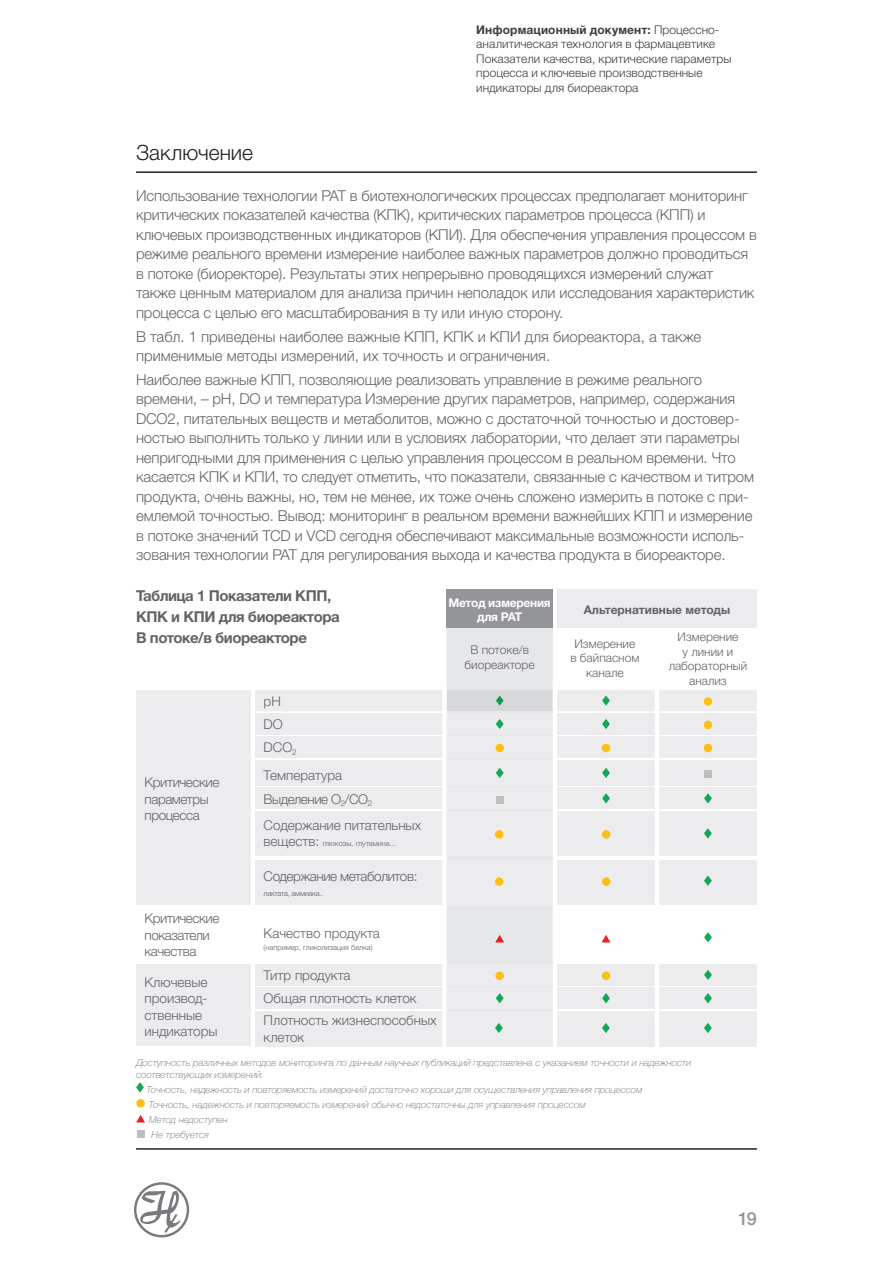
<style>
.page{position:relative;width:893px;height:1263px;background:#fff}
.page>*{position:absolute;margin:0;border:0;box-sizing:border-box;transform-origin:0 0}
.t1{font:300 21px "Helvetica Neue LTW1 G";color:#231f20}
.t2{font:500 18px "Helvetica Neue LT Pro";color:#939598}
.t3{font:300 15px/19.5px "Helvetica Neue LTW1 G";letter-spacing:-.01em;color:#636366}
.t4{font:700 15px/21px "Helvetica Neue LTW1 G";letter-spacing:-.03em;color:#636366}
.t5{font:300 13.5px/16.2px "Helvetica Neue LTW1 G";color:#636366}
.t6{font:300 13.5px/16.2px "Helvetica Neue LTW1 G";letter-spacing:-.03em;color:#636366}
.t7{font:300 12px/14.4px "Helvetica Neue LTW1 G";letter-spacing:.005em;color:#3e3e3f}
.t8{font:300 12px/14.4px "Helvetica Neue LTW1 G";color:#636366;text-align:center}
.t9{font:700 12px "Helvetica Neue LTW1 G";color:#636366}
.t10{font:700 12px/14.4px "Helvetica Neue LTW1 G";letter-spacing:-.02em;color:#fff;text-align:center}
.t11{font:italic 100 9.75px/15px "Helvetica Neue LTW1 G";color:#636366}
.t12{font:300 7.5px "Helvetica Neue LTW1 G";color:#636366}
.t13{font:300 7.5px "Helvetica Neue LTW1 G";letter-spacing:-.03em;color:#636366}
.s1{font-weight:700}
.s2{font-size:13.5px}
</style>
<div class="page">
<hr style="left:136px;top:1148px;width:621px;height:2px;background:#231f20">
<svg style="left:134px;top:1182px;width:55px;height:55px"></svg>
<div style="left:446px;top:627px;width:107px;height:384px;background:#e6e7e9"></div>
<div style="left:557px;top:589px;width:200px;height:38px;background:#ececee"></div>
<svg style="left:495px;top:935px;width:9px;height:7px"></svg>
<svg style="left:602px;top:935px;width:8px;height:7px"></svg>
<svg style="left:704px;top:932px;width:8px;height:10px"></svg>
<div style="left:136px;top:690px;width:115px;height:215px;background:#ececee"></div>
<div style="left:136px;top:964px;width:115px;height:82px;background:#ececee"></div>
<div style="left:446px;top:589px;width:107px;height:38px;background:#939598"></div>
<hr style="left:136px;top:171px;width:621px;height:2px;background:#231f20">
<svg style="left:255px;top:690px;width:502px;height:21px;background:#e5e7e8"></svg>
<div style="left:704px;top:697px;width:8px;height:9px;background:#fdbf11;border-radius:50%"></div>
<div style="left:255px;top:713px;width:502px;height:22px;background:#ececee"></div>
<svg style="left:496px;top:719px;width:8px;height:10px"></svg>
<svg style="left:602px;top:719px;width:8px;height:10px"></svg>
<div style="left:704px;top:721px;width:8px;height:8px;background:#fdbf11;border-radius:50%"></div>
<div style="left:255px;top:737px;width:502px;height:21px;background:#ececee"></div>
<div style="left:495px;top:744px;width:9px;height:8px;background:#fdbf11;border-radius:50%"></div>
<div style="left:602px;top:744px;width:8px;height:8px;background:#fdbf11;border-radius:50%"></div>
<div style="left:704px;top:744px;width:8px;height:8px;background:#fdbf11;border-radius:50%"></div>
<div style="left:255px;top:760px;width:502px;height:26px;background:#ececee"></div>
<svg style="left:496px;top:768px;width:8px;height:10px"></svg>
<svg style="left:602px;top:768px;width:8px;height:10px"></svg>
<div style="left:704px;top:771px;width:8px;height:7px;background:#bfbebe"></div>
<div style="left:255px;top:788px;width:502px;height:21px;background:#ececee"></div>
<div style="left:496px;top:796px;width:7px;height:7px;background:#bfbebe"></div>
<svg style="left:602px;top:793px;width:8px;height:10px"></svg>
<svg style="left:704px;top:793px;width:8px;height:10px"></svg>
<div style="left:255px;top:811px;width:502px;height:45px;background:#ececee"></div>
<div style="left:255px;top:860px;width:502px;height:45px;background:#ececee"></div>
<div style="left:255px;top:964px;width:502px;height:21px;background:#ececee"></div>
<div style="left:495px;top:971px;width:9px;height:9px;background:#fdbf11;border-radius:50%"></div>
<div style="left:602px;top:971px;width:8px;height:9px;background:#fdbf11;border-radius:50%"></div>
<svg style="left:704px;top:970px;width:8px;height:10px"></svg>
<div style="left:255px;top:988px;width:502px;height:21px;background:#ececee"></div>
<svg style="left:496px;top:993px;width:8px;height:10px"></svg>
<svg style="left:602px;top:993px;width:8px;height:10px"></svg>
<svg style="left:704px;top:993px;width:8px;height:10px"></svg>
<div style="left:255px;top:1011px;width:502px;height:35px;background:#ececee"></div>
<hr style="left:442px;top:679px;width:4px;height:376px;background:#fff">
<hr style="left:553px;top:679px;width:4px;height:376px;background:#fff">
<hr style="left:655px;top:683px;width:4px;height:372px;background:#fff">
<div style="left:495px;top:877px;width:8px;height:9px;background:#fdbf11;border-radius:50%"></div>
<div style="left:602px;top:877px;width:8px;height:9px;background:#fdbf11;border-radius:50%"></div>
<svg style="left:704px;top:875px;width:8px;height:11px"></svg>
<div style="left:495px;top:830px;width:8px;height:9px;background:#fdbf11;border-radius:50%"></div>
<div style="left:602px;top:830px;width:8px;height:9px;background:#fdbf11;border-radius:50%"></div>
<svg style="left:704px;top:828px;width:8px;height:11px"></svg>
<svg style="left:495px;top:1023px;width:8px;height:10px"></svg>
<svg style="left:602px;top:1023px;width:8px;height:10px"></svg>
<svg style="left:704px;top:1023px;width:8px;height:10px"></svg>
<svg style="left:136px;top:1082px;width:8px;height:10px"></svg>
<div style="left:136px;top:1099px;width:9px;height:8px;background:#fdbf11;border-radius:50%"></div>
<svg style="left:136px;top:1115px;width:9px;height:7px"></svg>
<div style="left:137px;top:1130px;width:7px;height:7px;background:#bfbebe"></div>
<p class="t7" style="left:476px;top:23px;width:257px"><span class="s1">Информационный документ:</span> Процессно&shy;аналитическая технология в фармацевтике Показатели качества, критические параметры процесса и ключевые производственные индикаторы для биореактора</p>
<h1 class="t1" style="left:136px;top:140px;width:119px">Заключение</h1>
<p class="t3" style="left:136px;top:186px;width:622px">Использование технологии PAT в биотехнологических процессах предполагает мониторинг критических показателей качества (КПК), критических параметров процесса (КПП) и ключевых производственных индикаторов (КПИ). Для обеспечения управления процессом в режиме реального времени измерение наиболее важных параметров должно проводиться в потоке (биоректоре). Результаты этих непрерывно проводящихся измерений служат<br>также ценным материалом для анализа причин неполадок или исследования характеристик процесса с целью его масштабирования в ту или иную сторону.</p>
<p class="t3" style="left:136px;top:326px;width:567px">В табл. 1 приведены наиболее важные КПП, КПК и КПИ для биореактора, а также применимые методы измерений, их точность и ограничения.</p>
<p class="t3" style="left:136px;top:370px;width:620px">Наиболее важные КПП, позволяющие реализовать управление в режиме реального времени, – pH, DO и температура Измерение других параметров, например, содержания DCO2, питательных веществ и метаболитов, можно с достаточной точностью и достовер&shy;ностью выполнить только у линии или в условиях лаборатории, что делает эти параметры непригодными для применения с целью управления процессом в реальном времени. Что касается КПК и КПИ, то следует отметить, что показатели, связанные с качеством и титром продукта, очень важны, но, тем не менее, их тоже очень сложено измерить в потоке с при&shy;емлемой точностью. Вывод: мониторинг в реальном времени важнейших КПП и измерение в потоке значений TCD и VCD сегодня обеспечивают максимальные возможности исполь&shy;зования технологии PAT для регулирования выхода и качества продукта в биореакторе.</p>
<p class="t4" style="left:136px;top:585px;width:205px">Таблица 1 Показатели КПП,<br>КПК и КПИ для биореактора<br>В потоке/в биореакторе</p>
<p class="t10" style="left:448px;top:595px;width:104px">Метод измерения для PAT</p>
<p class="t9" style="left:584px;top:602px;width:148px">Альтернативные методы</p>
<p class="t8" style="left:465px;top:643px;width:72px">В потоке/в биореакторе</p>
<p class="t8" style="left:570px;top:636px;width:70px">Измерение в байпасном канале</p>
<p class="t8" style="left:669px;top:630px;width:80px">Измерение<br>у линии и лабораторный анализ</p>
<p class="t6" style="left:145px;top:774px;width:76px">Критические параметры процесса</p>
<p class="t6" style="left:145px;top:910px;width:76px">Критические показатели качества</p>
<p class="t5" style="left:264px;top:689px;width:34px;line-height:23.2px">pH<br>DO<br>DCO<sub>2</sub></p>
<p class="t6" style="left:264px;top:763px;width:110px;line-height:24px">Температура<br>Выделение O<sub>2</sub>/CO<sub>2</sub></p>
<p class="t5" style="left:264px;top:817px;width:159px">Содержание питательных</p>
<p class="t12" style="left:264px;top:839px;width:134px"><span class="s2">веществ:</span> глюкозы, глутамина...</p>
<p class="t6" style="left:264px;top:868px;width:155px">Содержание метаболитов:</p>
<p class="t13" style="left:264px;top:889px;width:61px">лактата, аммиака..</p>
<p class="t5" style="left:264px;top:925px;width:118px">Качество продукта</p>
<p class="t12" style="left:264px;top:943px;width:110px">(например, гликолизация белка)</p>
<p class="t5" style="left:264px;top:963px;width:154px;line-height:23.4px">Титр продукта<br>Общая плотность клеток</p>
<p class="t5" style="left:264px;top:1012px;width:174px">Плотность жизнеспособных клеток</p>
<p class="t11" style="left:136px;top:1056px;width:557px;line-height:11.7px">Доступность различных методов мониторинга по данным научных публикаций представлена с указанием точности и надежности соответствующих измерений.</p>
<p class="t11" style="left:147px;top:1081px;width:497px">Точность, надежность и повторяемость измерений достаточно хороши для осуществления управления процессом Точность, надежность и повторяемость измерений обычно недостаточны для управления процессом<br>Метод недоступен<br>Не требуется</p>
<p class="t5" style="left:145px;top:974px;width:75px">Ключевые производ&shy;ственные индикаторы</p>
<p class="t2" style="left:738px;top:1207px;width:20px">19</p>
</div>
